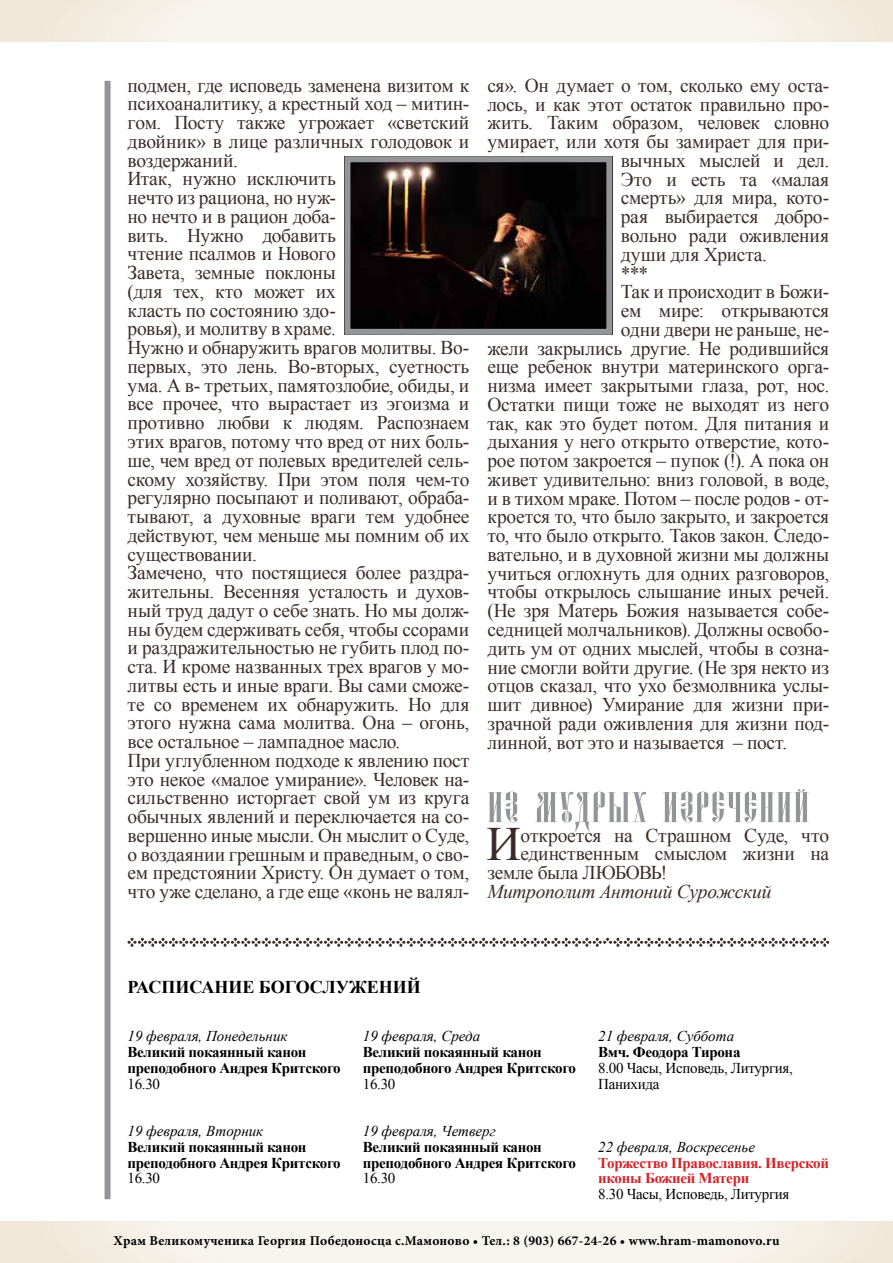
<style>
.page{position:relative;width:893px;height:1263px;background:#fff}
.page>*{position:absolute;margin:0;border:0;box-sizing:border-box;transform-origin:0 0}
.t1{font:47.85px "Times New Roman";color:#3b2c28}
.t2{font:37.5px "Kathisma Ucs";letter-spacing:.01em;color:#939598;scale:1.7 1}
.t3{font:19.5px/18.8px "Times New Roman";letter-spacing:-.01em;color:#3b2c28}
.t4{font:italic 19.5px "Times New Roman";letter-spacing:-.015em;color:#3b2c28}
.t5{font:700 18px "Times New Roman";color:#000}
.t6{font:700 15px/15.8px "Times New Roman";letter-spacing:-.02em;color:#000}
.t7{font:italic 15px "Times New Roman";color:#000}
.t8{font:15px/15.8px "Times New Roman";letter-spacing:-.02em;color:#000}
.t9{font:700 15px/15.8px "Times New Roman";letter-spacing:-.02em;color:#d2232a}
.t10{font:700 13.5px "Minion Pro";letter-spacing:.02em;color:#000}
</style>
<div class="page">
<div style="left:105px;top:81px;width:6px;height:1118px;background:#939598"></div>
<div style="left:0;top:1222px;width:893px;height:41px;background:#f0e7d6"></div>
<svg style="left:95px;top:1222px;width:741px;height:41px;background:#f6f3ed"></svg>
<div style="left:0;top:0;width:893px;height:41px;background:#f0e7d6"></div>
<svg style="left:95px;top:0;width:741px;height:41px;background:#f6f3ed"></svg>
<svg style="left:128px;top:938px;width:701px;height:9px"></svg>
<img style="left:351px;top:163px;width:254px;height:165px">
<div style="left:344px;top:156px;width:268px;height:179px;border:6px solid #939598"></div>
<p class="t3" style="left:128px;top:75px;width:343px">подмен, где исповедь заменена визитом к психоаналитику, а крестный ход – митин&shy;гом. Посту также угрожает «светский двойник» в лице различных голодовок и воздержаний.<br>Итак, нужно исключить<br>нечто из рациона, но нуж-<br>но нечто и в рацион доба-<br>вить. Нужно добавить<br>чтение псалмов и Нового<br>Завета, земные поклоны<br>(для тех, кто может их<br>класть по состоянию здо-<br>ровья), и молитву в храме.<br>Нужно и обнаружить врагов молитвы. Во&shy;первых, это лень. Во-вторых, суетность ума. А в- третьих, памятозлобие, обиды, и все прочее, что вырастает из эгоизма и противно любви к людям. Распознаем этих врагов, потому что вред от них боль&shy;ше, чем вред от полевых вредителей сель&shy;скому хозяйству. При этом поля чем-то регулярно посыпают и поливают, обраба&shy;тывают, а духовные враги тем удобнее действуют, чем меньше мы помним об их существовании.<br>Замечено, что постящиеся более раздра&shy;жительны. Весенняя усталость и духов&shy;ный труд дадут о себе знать. Но мы долж&shy;ны будем сдерживать себя, чтобы ссорами и раздражительностью не губить плод по&shy;ста. И кроме названных трех врагов у мо&shy;литвы есть и иные враги. Вы сами сможе&shy;те со временем их обнаружить. Но для этого нужна сама молитва. Она – огонь, все остальное – лампадное масло.<br>При углубленном подходе к явлению пост это некое «малое умирание». Человек на&shy;сильственно исторгает свой ум из круга обычных явлений и переключается на со&shy;вершенно иные мысли. Он мыслит о Суде, о воздаянии грешным и праведным, о сво&shy;ем предстоянии Христу. Он думает о том, что уже сделано, а где еще «конь не валял-</p>
<p class="t3" style="left:487px;top:76px;width:343px">ся». Он думает о том, сколько ему оста-</p>
<p class="t3" style="left:487px;top:94px;width:343px">лось, и как этот остаток правильно про-</p>
<p class="t3" style="left:487px;top:113px;width:343px">жить. Таким образом, человек словно</p>
<p class="t3" style="left:487px;top:132px;width:343px">умирает, или хотя бы замирает для при-</p>
<p class="t3" style="left:621px;top:151px;width:210px">вычных мыслей и дел.</p>
<p class="t3" style="left:621px;top:169px;width:210px">Это и есть та «малая</p>
<p class="t3" style="left:621px;top:188px;width:210px">смерть» для мира, кото-</p>
<p class="t3" style="left:621px;top:207px;width:210px">рая выбирается добро-</p>
<p class="t3" style="left:621px;top:226px;width:210px">вольно ради оживления</p>
<p class="t3" style="left:621px;top:245px;width:148px">души для Христа.</p>
<p class="t3" style="left:621px;top:263px;width:29px">***</p>
<p class="t3" style="left:621px;top:282px;width:210px">Так и происходит в Божи-</p>
<p class="t3" style="left:621px;top:301px;width:210px">ем мире: открываются</p>
<p class="t3" style="left:621px;top:320px;width:210px">одни двери не раньше, не-</p>
<p class="t3" style="left:487px;top:338px;width:343px">жели закрылись другие. Не родившийся</p>
<p class="t3" style="left:487px;top:357px;width:343px">еще ребенок внутри материнского орга-</p>
<p class="t3" style="left:487px;top:376px;width:343px">низма имеет закрытыми глаза, рот, нос.</p>
<p class="t3" style="left:487px;top:395px;width:343px">Остатки пищи тоже не выходят из него</p>
<p class="t3" style="left:487px;top:413px;width:343px">так, как это будет потом. Для питания и</p>
<p class="t3" style="left:487px;top:432px;width:343px">дыхания у него открыто отверстие, кото-</p>
<p class="t3" style="left:487px;top:451px;width:343px">рое потом закроется – пупок (!). А пока он</p>
<p class="t3" style="left:487px;top:470px;width:343px">живет удивительно: вниз головой, в воде,</p>
<p class="t3" style="left:487px;top:488px;width:343px">и в тихом мраке. Потом – после родов - от-</p>
<p class="t3" style="left:487px;top:507px;width:343px">кроется то, что было закрыто, и закроется</p>
<p class="t3" style="left:487px;top:526px;width:343px">то, что было открыто. Таков закон. Следо-</p>
<p class="t3" style="left:487px;top:545px;width:343px">вательно, и в духовной жизни мы должны</p>
<p class="t3" style="left:487px;top:563px;width:343px">учиться оглохнуть для одних разговоров,</p>
<p class="t3" style="left:487px;top:582px;width:343px">чтобы открылось слышание иных речей.</p>
<p class="t3" style="left:487px;top:601px;width:343px">(Не зря Матерь Божия называется собе-</p>
<p class="t3" style="left:487px;top:620px;width:343px">седницей молчальников). Должны освобо-</p>
<p class="t3" style="left:487px;top:638px;width:343px">дить ум от одних мыслей, чтобы в созна-</p>
<p class="t3" style="left:487px;top:657px;width:343px">ние смогли войти другие. (Не зря некто из</p>
<p class="t3" style="left:487px;top:676px;width:343px">отцов сказал, что ухо безмолвника услы-</p>
<p class="t3" style="left:487px;top:695px;width:343px">шит дивное) Умирание для жизни при-</p>
<p class="t3" style="left:487px;top:713px;width:343px">зрачной ради оживления для жизни под-</p>
<p class="t3" style="left:487px;top:732px;width:302px">линной, вот это и называется – пост.</p>
<h2 class="t2" style="left:487px;top:783px;width:191px">Из мудрых изречений</h2>
<h1 class="t1" style="left:487px;top:812px;width:36px">И</h1>
<p class="t3" style="left:520px;top:825px;width:310px">откроется на Страшном Суде, что</p>
<p class="t3" style="left:520px;top:844px;width:310px">единственным смыслом жизни на</p>
<p class="t3" style="left:487px;top:863px;width:181px">земле была ЛЮБОВЬ!</p>
<p class="t4" style="left:487px;top:878px;width:285px">Митрополит Антоний Сурожский</p>
<p class="t5" style="left:128px;top:975px;width:295px">РАСПИСАНИЕ БОГОСЛУЖЕНИЙ</p>
<p class="t7" style="left:128px;top:1026px;width:162px">19 февраля, Понедельник</p>
<p class="t6" style="left:128px;top:1044px;width:215px">Великий покаянный канон преподобного Андрея Критского</p>
<p class="t8" style="left:128px;top:1075px;width:34px">16.30</p>
<p class="t7" style="left:128px;top:1121px;width:137px">19 февраля, Вторник</p>
<p class="t6" style="left:128px;top:1138px;width:215px">Великий покаянный канон преподобного Андрея Критского</p>
<p class="t8" style="left:128px;top:1170px;width:34px">16.30</p>
<p class="t7" style="left:363px;top:1026px;width:119px">19 февраля, Среда</p>
<p class="t6" style="left:363px;top:1044px;width:215px">Великий покаянный канон преподобного Андрея Критского</p>
<p class="t8" style="left:363px;top:1075px;width:34px">16.30</p>
<p class="t7" style="left:363px;top:1121px;width:134px">19 февраля, Четверг</p>
<p class="t6" style="left:363px;top:1138px;width:215px">Великий покаянный канон преподобного Андрея Критского</p>
<p class="t8" style="left:363px;top:1170px;width:34px">16.30</p>
<p class="t7" style="left:598px;top:1026px;width:138px">21 февраля, Суббота</p>
<p class="t6" style="left:598px;top:1044px;width:144px">Вмч. Феодора Тирона</p>
<p class="t8" style="left:598px;top:1060px;width:196px">8.00 Часы, Исповедь, Литургия,<br>Панихида</p>
<p class="t7" style="left:598px;top:1136px;width:158px">22 февраля, Воскресенье</p>
<p class="t9" style="left:598px;top:1154px;width:232px">Торжество Православия. Иверской иконы Божией Матери</p>
<p class="t8" style="left:598px;top:1186px;width:193px">8.30 Часы, Исповедь, Литургия</p>
<p class="t10" style="left:113px;top:1231px;width:668px">Храм Великомученика Георгия Победоносца с.Мамоново • Тел.: 8 (903) 667-24-26 • www.hram-mamonovo.ru</p>
</div>
